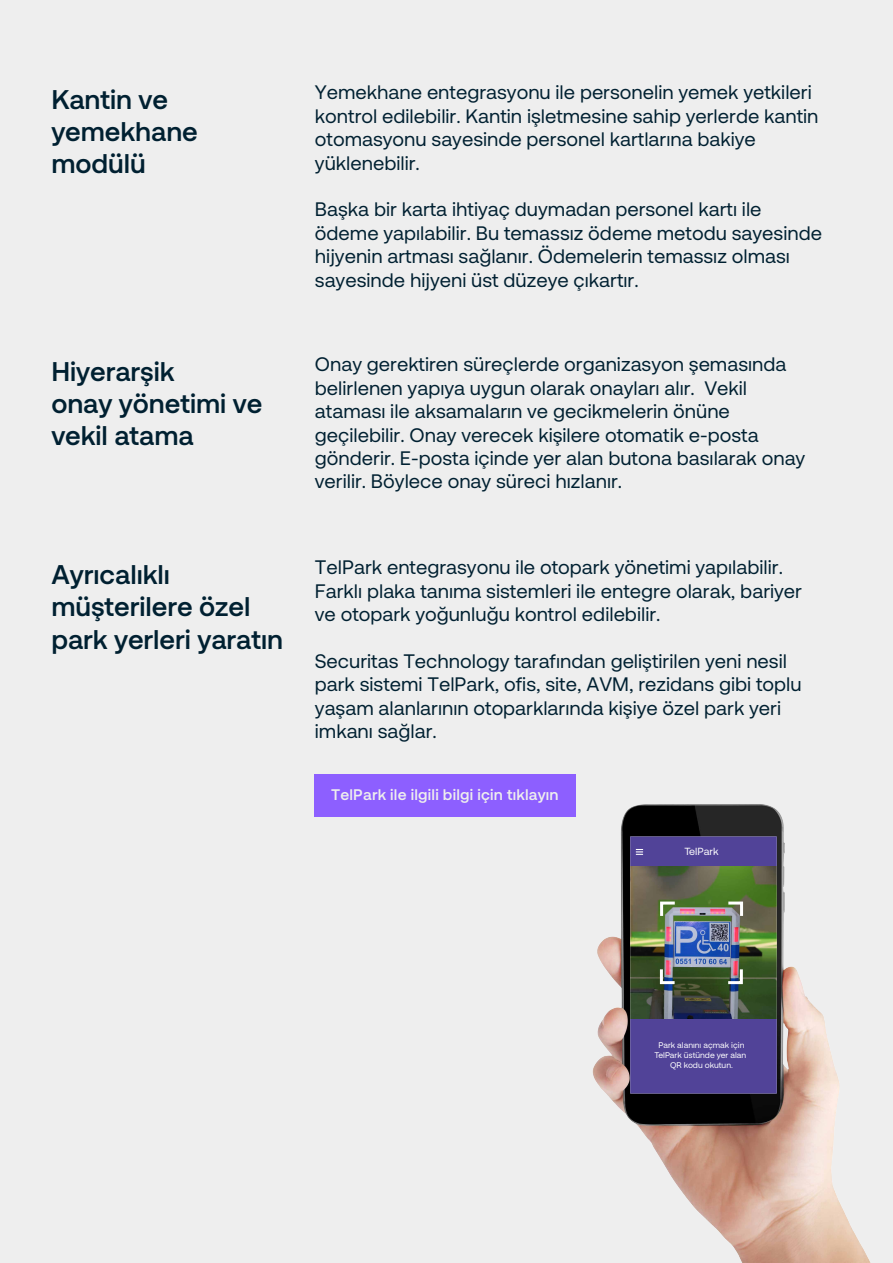
<style>
.page{position:relative;width:893px;height:1263px;background:#eee}
.page>*{position:absolute;margin:0;border:0;box-sizing:border-box;transform-origin:0 0}
.t1{font:700 27px/32.4px "Securitas Pro";color:#002031}
.t2{font:19.5px/23.4px "Securitas Pro";color:#002031}
.t3{font:700 15.3px "Securitas Pro";letter-spacing:.015em;color:#eee}
.t4{font:10.35px "Securitas Pro";color:#fff}
.t5{font:8.25px/9.9px "Securitas Pro";color:#fff;text-align:center}
</style>
<div class="page">
<div style="left:314px;top:774px;width:262px;height:43px;background:#8d5fff"></div>
<img style="left:592px;top:804px;width:279px;height:459px">
<h1 class="t1" style="left:51px;top:83px;width:148px">Kantin ve yemekhane modülü</h1>
<p class="t2" style="left:315px;top:80px;width:505px">Yemekhane entegrasyonu ile personelin yemek yetkileri kontrol edilebilir. Kantin işletmesine sahip yerlerde kantin otomasyonu sayesinde personel kartlarına bakiye yüklenebilir.</p>
<p class="t2" style="left:315px;top:197px;width:509px">Başka bir karta ihtiyaç duymadan personel kartı ile ödeme yapılabilir. Bu temassız ödeme metodu sayesinde hijyenin artması sağlanır. Ödemelerin temassız olması sayesinde hijyeni üst düzeye çıkartır.</p>
<h1 class="t1" style="left:51px;top:355px;width:212px">Hiyerarşik<br>onay yönetimi ve vekil atama</h1>
<p class="t2" style="left:315px;top:352px;width:492px">Onay gerektiren süreçlerde organizasyon şemasında belirlenen yapıya uygun olarak onayları alır. Vekil ataması ile aksamaların ve gecikmelerin önüne geçilebilir. Onay verecek kişilere otomatik e-posta gönderir. E-posta içinde yer alan butona basılarak onay verilir. Böylece onay süreci hızlanır.</p>
<h1 class="t1" style="left:51px;top:558px;width:233px">Ayrıcalıklı müşterilere özel park yerleri yaratın</h1>
<p class="t2" style="left:315px;top:556px;width:489px">TelPark entegrasyonu ile otopark yönetimi yapılabilir.<br>Farklı plaka tanıma sistemleri ile entegre olarak, bariyer ve otopark yoğunluğu kontrol edilebilir.</p>
<p class="t2" style="left:315px;top:649px;width:488px">Securitas Technology tarafından geliştirilen yeni nesil park sistemi TelPark, ofis, site, AVM, rezidans gibi toplu yaşam alanlarının otoparklarında kişiye özel park yeri imkanı sağlar.</p>
<p class="t3" style="left:331px;top:785px;width:229px">TelPark ile ilgili bilgi için tıklayın</p>
<p class="t4" style="left:684px;top:845px;width:36px">TelPark</p>
<p class="t5" style="left:654px;top:1040px;width:93px">Park alanını açmak için<br>TelPark üstünde yer alan<br>QR kodu okutun.</p>
</div>
